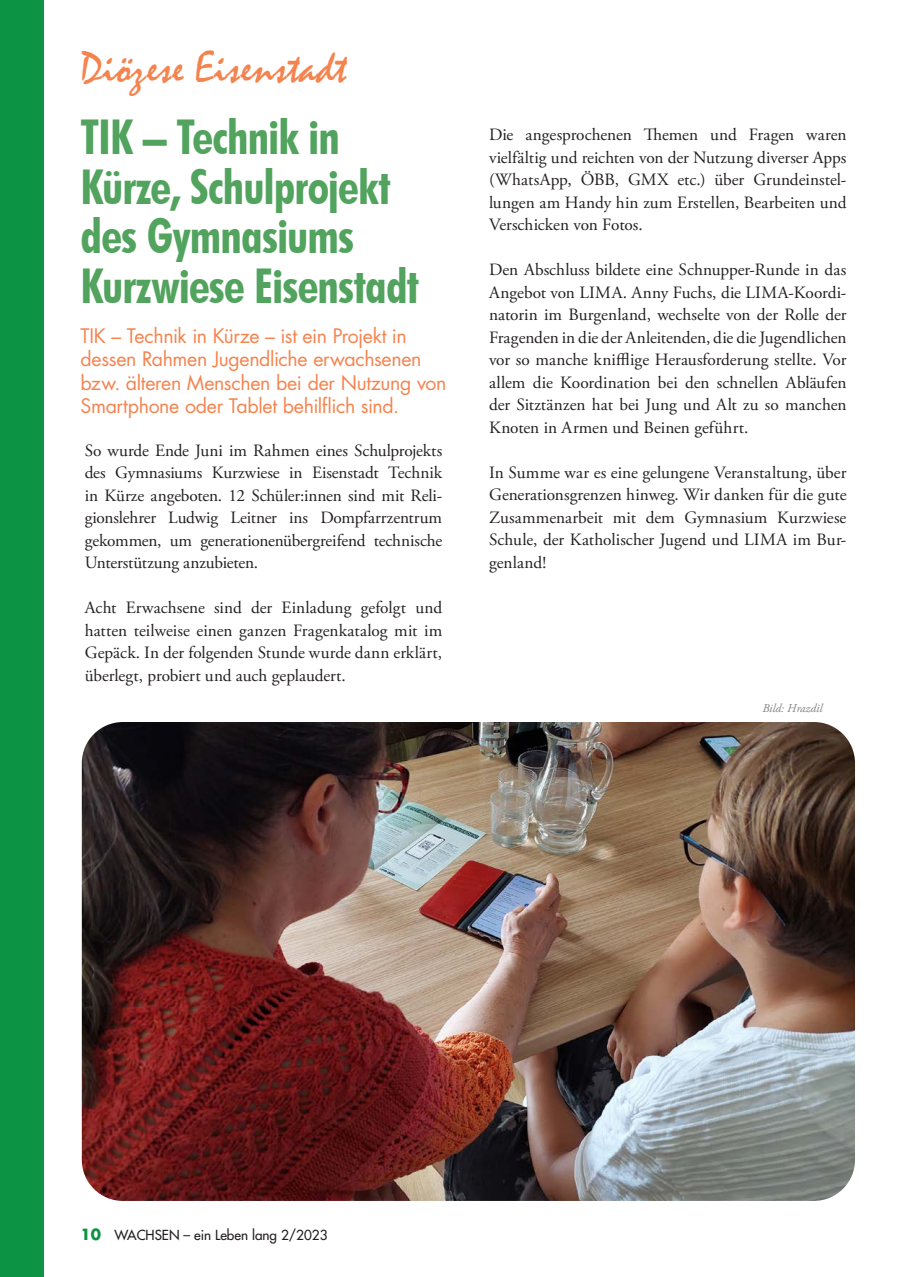
<style>
.page{position:relative;width:904px;height:1277px;background:#fff}
.page>*{position:absolute;margin:0;border:0;box-sizing:border-box;transform-origin:0 0}
.t1{font:700 condensed 48px/49.5px "Futura BT";letter-spacing:-.02em;color:#51a35e}
.t2{font:45px "Mistral";letter-spacing:.005em;color:#f5834e}
.t3{font:19.5px/23.4px "Futura Std";letter-spacing:-.015em;color:#f5834e}
.t4{font:17.25px/22.5px "Adobe Garamond Pro";letter-spacing:-.005em;color:#231f20;text-align:justify}
.t5{font:500 13.5px "Futura Std";color:#231f20}
.t6{font:italic 12px "Adobe Garamond Pro";color:#808080}
.s1{font-weight:700;font-size:15px;color:#0d9344}
.s2{font-style:inherit}
</style>
<div class="page">
<div style="left:0;top:0;width:43px;height:1277px;background:#0d9344"></div>
<img style="left:82px;top:722px;width:772px;height:479px">
<h2 class="t2" style="left:80px;top:41px;width:267px">Diözese Eisenstadt</h2>
<h1 class="t1" style="left:80px;top:112px;width:340px">TIK – Technik in<br>Kürze, Schulprojekt des Gymnasiums<br>Kurzwiese Eisenstadt</h1>
<p class="t3" style="left:80px;top:324px;width:367px">TIK – Technik in Kürze – ist ein Projekt in dessen Rahmen Jugendliche erwachsenen bzw. älteren Menschen bei der Nutzung von Smartphone oder Tablet behilflich sind.</p>
<p class="t4" style="left:85px;top:439px;width:359px">So wurde Ende Juni im Rahmen eines Schulprojekts des Gymnasiums Kurzwiese in Eisenstadt Technik in Kürze angeboten. 12 Schüler:innen sind mit Reli&shy;gionslehrer Ludwig Leitner ins Dompfarrzentrum gekommen, um generationenübergreifend technische Unterstützung anzubieten.</p>
<p class="t4" style="left:85px;top:597px;width:359px">Acht Erwachsene sind der Einladung gefolgt und hatten teilweise einen ganzen Fragenkatalog mit im Gepäck. In der folgenden Stunde wurde dann erklärt, überlegt, probiert und auch geplaudert.</p>
<p class="t4" style="left:489px;top:124px;width:359px">Die angesprochenen Themen und Fragen waren vielfältig und reichten von der Nutzung diverser Apps (WhatsApp, ÖBB, GMX etc.) über Grundeinstel&shy;lungen am Handy hin zum Erstellen, Bearbeiten und Verschicken von Fotos.</p>
<p class="t4" style="left:489px;top:259px;width:359px">Den Abschluss bildete eine Schnupper-Runde in das Angebot von LIMA. Anny Fuchs, die LIMA-Koordi&shy;natorin im Burgenland, wechselte von der Rolle der Fragenden in die der Anleitenden, die die Jugendlichen vor so manche knifflige Herausforderung stellte. Vor allem die Koordination bei den schnellen Abläufen der Sitztänzen hat bei Jung und Alt zu so manchen Knoten in Armen und Beinen geführt.</p>
<p class="t4" style="left:489px;top:462px;width:359px">In Summe war es eine gelungene Veranstaltung, über Generationsgrenzen hinweg. Wir danken für die gute Zusammenarbeit mit dem Gymnasium Kurzwiese Schule, der Katholischer Jugend und LIMA im Bur&shy;genland!</p>
<p class="t6" style="left:762px;top:701px;width:61px">Bild: Hrazdil</p>
<p class="t5" style="left:80px;top:1226px;width:248px"><span class="s1">10</span> WACHSEN – ein Leben lang <span class="s2">2/2023</span></p>
</div>
